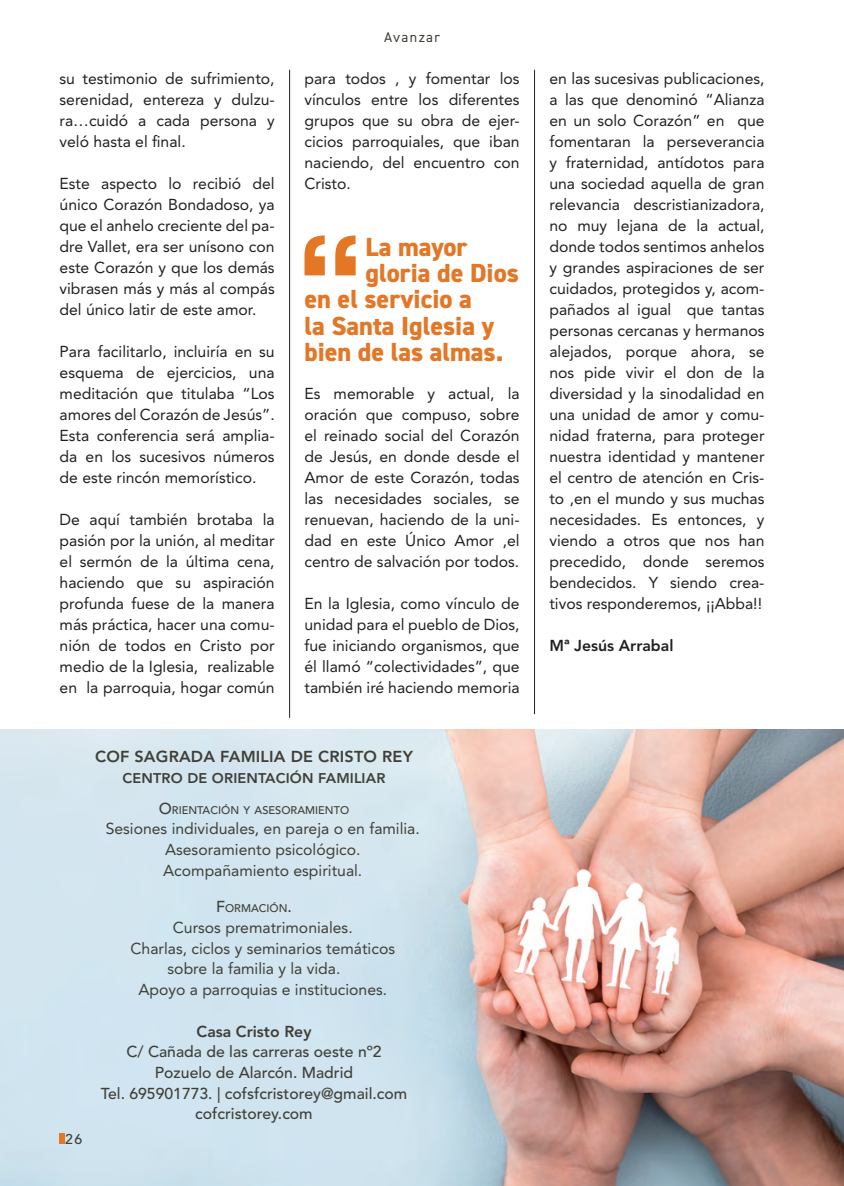
<style>
.page{position:relative;width:844px;height:1186px;background:#fff}
.page>*{position:absolute;margin:0;border:0;box-sizing:border-box;transform-origin:0 0}
.t1{font:800 26.25px "DIN2014";color:#e47726}
.t2{font:15.75px/21px "Avenir LT Std";color:#231f20;text-align:justify}
.t3{font:15.75px/20.7px "Avenir LT Std";color:#403f37;text-align:center}
.t4{font:500 15.75px/20.7px "Avenir LT Std";color:#403f37;text-align:center}
.t5{font:800 15.75px "Avenir LT Std";letter-spacing:.01em;color:#403f37}
.t6{font:800 15.75px "Avenir LT Std";color:#231f20}
.t7{font:800 14px "Avenir LT Std";letter-spacing:.01em;color:#403f37}
.t8{font:14px "DIN2014";letter-spacing:.1em;color:#403f37}
.t9{font:500 14px "Avenir LT Std";color:#403f37}
.t10{font:500 11.03px "Avenir LT Std";color:#403f37}
.s1{font-size:15.75px}
</style>
<div class="page">
<img style="left:0;top:729px;width:843px;height:457px">
<div style="left:60px;top:1133px;width:5px;height:10px;background:#e47726"></div>
<svg style="left:304px;top:235px;width:51px;height:40px"></svg>
<hr style="left:289px;top:70px;width:1px;height:648px;background:#231f20">
<hr style="left:534px;top:70px;width:1px;height:644px;background:#231f20">
<p class="t2" style="left:60px;top:68px;width:216px">su testimonio de sufrimiento, serenidad, entereza y dulzu&shy;ra…cuidó a cada persona y veló hasta el final.</p>
<p class="t2" style="left:60px;top:173px;width:216px">Este aspecto lo recibió del único Corazón Bondadoso, ya que el anhelo creciente del pa&shy;dre Vallet, era ser unísono con este Corazón y que los demás vibrasen más y más al compás del único latir de este amor.</p>
<p class="t2" style="left:60px;top:341px;width:216px">Para facilitarlo, incluiría en su esquema de ejercicios, una meditación que titulaba “Los amores del Corazón de Jesús”.<br>Esta conferencia será amplia&shy;da en los sucesivos números de este rincón memorístico.</p>
<p class="t2" style="left:60px;top:509px;width:216px">De aquí también brotaba la pasión por la unión, al meditar el sermón de la última cena, haciendo que su aspiración profunda fuese de la manera más práctica, hacer una comu&shy;nión de todos en Cristo por medio de la Iglesia, realizable en la parroquia, hogar común</p>
<p class="t8" style="left:384px;top:28px;width:58px">Avanzar</p>
<p class="t2" style="left:304px;top:68px;width:216px">para todos , y fomentar los vínculos entre los diferentes grupos que su obra de ejer&shy;cicios parroquiales, que iban naciendo, del encuentro con Cristo.</p>
<p class="t2" style="left:549px;top:68px;width:216px">en las sucesivas publicaciones, a las que denominó “Alianza en un solo Corazón” en que fomentaran la perseverancia y fraternidad, antídotos para una sociedad aquella de gran relevancia descristianizadora, no muy lejana de la actual, donde todos sentimos anhelos y grandes aspiraciones de ser cuidados, protegidos y, acom&shy;pañados al igual que tantas personas cercanas y hermanos alejados, porque ahora, se nos pide vivir el don de la diversidad y la sinodalidad en una unidad de amor y comu&shy;nidad fraterna, para proteger nuestra identidad y mantener el centro de atención en Cris&shy;to ,en el mundo y sus muchas necesidades. Es entonces, y viendo a otros que nos han precedido, donde seremos bendecidos. Y siendo crea&shy;tivos responderemos, ¡¡Abba!!</p>
<p class="t6" style="left:549px;top:636px;width:125px">Mª Jesús Arrabal</p>
<h1 class="t1" style="left:365px;top:229px;width:103px">La mayor</h1>
<h1 class="t1" style="left:365px;top:256px;width:155px">gloria de Dios</h1>
<h1 class="t1" style="left:304px;top:282px;width:169px">en el servicio a</h1>
<h1 class="t1" style="left:304px;top:308px;width:191px">la Santa Iglesia y</h1>
<h1 class="t1" style="left:304px;top:334px;width:200px">bien de las almas.</h1>
<p class="t2" style="left:304px;top:383px;width:216px">Es memorable y actual, la oración que compuso, sobre el reinado social del Corazón de Jesús, en donde desde el Amor de este Corazón, todas las necesidades sociales, se renuevan, haciendo de la uni&shy;dad en este Único Amor ,el centro de salvación por todos.</p>
<p class="t2" style="left:304px;top:593px;width:216px">En la Iglesia, como vínculo de unidad para el pueblo de Dios, fue iniciando organismos, que él llamó “colectividades”, que también iré haciendo memoria</p>
<p class="t9" style="left:65px;top:1130px;width:18px">26</p>
<p class="t5" style="left:95px;top:747px;width:319px">COF SAGRADA FAMILIA DE CRISTO REY</p>
<p class="t7" style="left:122px;top:770px;width:264px">CENTRO DE ORIENTACIÓN FAMILIAR</p>
<p class="t10" style="left:159px;top:803px;width:191px"><span class="s1">O</span>RIENTACIÓN Y ASESORAMIENTO</p>
<p class="t3" style="left:106px;top:818px;width:315px">Sesiones individuales, en pareja o en familia.<br>Asesoramiento psicológico.<br>Acompañamiento espiritual.</p>
<p class="t10" style="left:216px;top:902px;width:77px"><span class="s1">F</span>ORMACIÓN<span class="s1">.</span></p>
<p class="t3" style="left:173px;top:917px;width:181px">Cursos prematrimoniales.</p>
<p class="t3" style="left:130px;top:938px;width:266px">Charlas, ciclos y seminarios temáticos</p>
<p class="t3" style="left:167px;top:958px;width:174px">sobre la familia y la vida.</p>
<p class="t3" style="left:138px;top:979px;width:250px">Apoyo a parroquias e instituciones.</p>
<p class="t5" style="left:196px;top:1021px;width:116px">Casa Cristo Rey</p>
<p class="t4" style="left:101px;top:1041px;width:308px">C/ Cañada de las carreras oeste nº2<br>Pozuelo de Alarcón. Madrid<br>Tel. 695901773. | cofsfcristorey@gmail.com cofcristorey.com</p>
</div>
